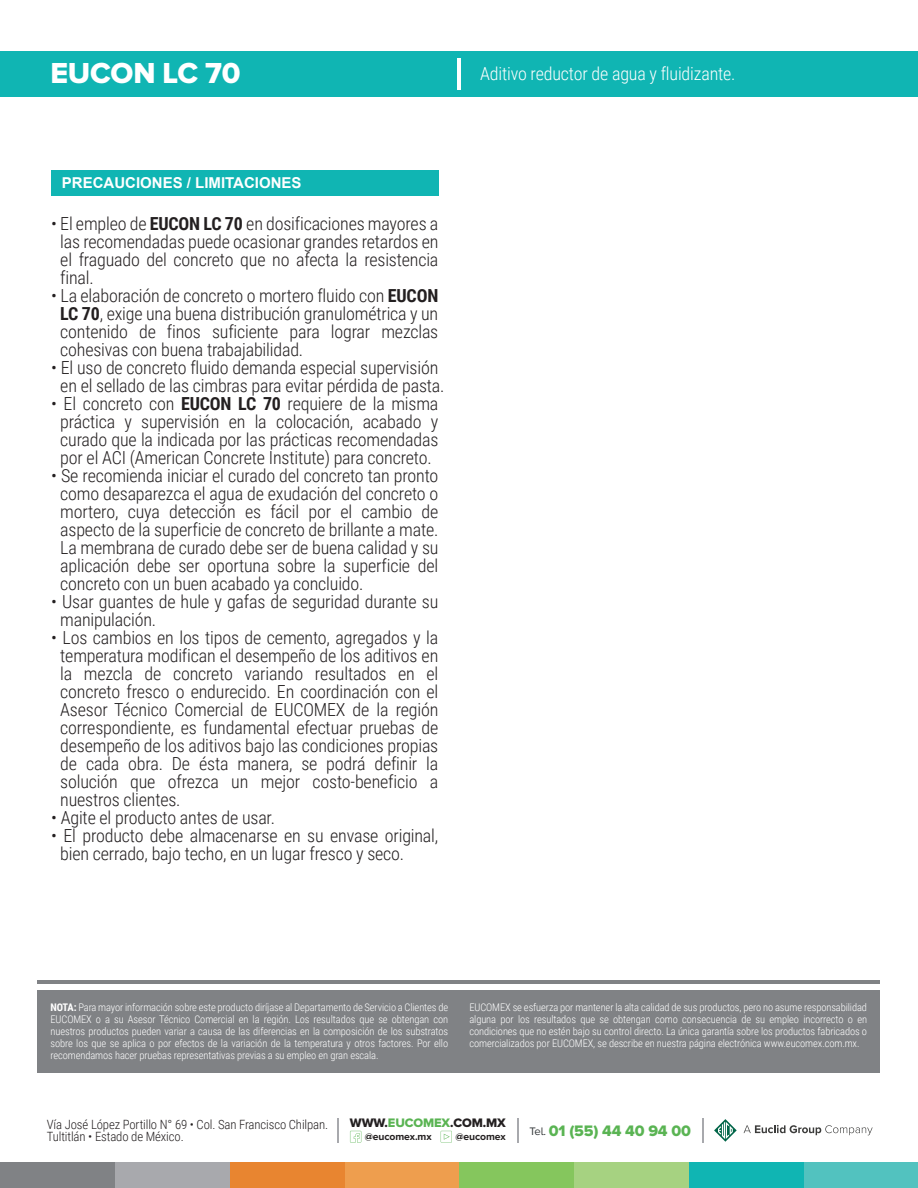
<style>
.page{position:relative;width:918px;height:1188px;background:#fff}
.page>*{position:absolute;margin:0;border:0;box-sizing:border-box;transform-origin:0 0}
.t1{font:30px "Proxima Nova A Extrabld";letter-spacing:-.01em;color:#fff}
.t2{font:300 18px/18px "Roboto Condensed";letter-spacing:-.01em;color:#231f20;text-align:justify}
.t3{font:300 18px "Roboto Condensed";letter-spacing:-.01em;color:#fff}
.t4{font:15.75px "Proxima Nova A Extrabld";letter-spacing:-.01em;color:#5ab453}
.t5{font:700 15px "Arial";color:#fff}
.t6{font:300 12.75px/12.8px "Roboto Condensed";letter-spacing:-.01em;color:#231f20}
.t7{font:12.75px "Proxima Nova A Extrabld";letter-spacing:-.01em;color:#231f20}
.t8{font:300 10.5px/12px "Roboto Condensed";letter-spacing:-.01em;color:#fff;text-align:justify}
.t9{font:700 10.35px "Proxima Nova A";letter-spacing:-.01em;color:#231f20}
.s1{font-weight:700}
.s2{color:#5ab453}
.s3{font-family:"Proxima Nova A";font-size:11.25px;color:#333739}
</style>
<div class="page">
<div style="left:37px;top:990px;width:843px;height:82px;background:#808285"></div>
<hr style="left:37px;top:980px;width:843px;height:3px;background:#808285">
<div style="left:804px;top:1162px;width:114px;height:26px;background:#52c2bf"></div>
<div style="left:689px;top:1162px;width:115px;height:26px;background:#10b5b3"></div>
<div style="left:574px;top:1162px;width:115px;height:26px;background:#a6d281"></div>
<div style="left:459px;top:1162px;width:115px;height:26px;background:#85c65d"></div>
<div style="left:345px;top:1162px;width:114px;height:26px;background:#ee9e4e"></div>
<div style="left:230px;top:1162px;width:115px;height:26px;background:#e88530"></div>
<div style="left:115px;top:1162px;width:115px;height:26px;background:#a8a9ad"></div>
<div style="left:0;top:1162px;width:115px;height:26px;background:#808285"></div>
<svg style="left:714px;top:1119px;width:23px;height:23px"></svg>
<svg style="left:744px;top:1125px;width:129px;height:10px"></svg>
<svg style="left:441px;top:1131px;width:11px;height:12px"></svg>
<svg style="left:350px;top:1131px;width:11px;height:12px"></svg>
<svg style="left:702px;top:1118px;width:1px;height:25px"></svg>
<svg style="left:517px;top:1118px;width:1px;height:25px"></svg>
<hr style="left:337px;top:1118px;width:2px;height:25px;background:#a8a9ad">
<div style="left:0;top:51px;width:918px;height:45px;background:#10b5b3"></div>
<hr style="left:457px;top:58px;width:4px;height:31px;background:#fff">
<div style="left:51px;top:170px;width:387px;height:26px;background:#10b5b3"></div>
<h1 class="t1" style="left:51px;top:56px;width:191px">EUCON LC 70</h1>
<p class="t3" style="left:480px;top:61px;width:257px">Aditivo reductor de agua y fluidizante.</p>
<p class="t5" style="left:62px;top:173px;width:241px">PRECAUCIONES / LIMITACIONES</p>
<p class="t2" style="left:60px;top:214px;width:380px;text-indent:-9px">• El empleo de <span class="s1">EUCON LC 70</span> en dosificaciones mayores a las recomendadas puede ocasionar grandes retardos en el fraguado del concreto que no afecta la resistencia final.</p>
<p class="t2" style="left:60px;top:286px;width:380px;text-indent:-9px">• La elaboración de concreto o mortero fluido con <span class="s1">EUCON LC 70</span>, exige una buena distribución granulométrica y un contenido de finos suficiente para lograr mezclas cohesivas con buena trabajabilidad.</p>
<p class="t2" style="left:51px;top:358px;width:395px;text-align:center">• El uso de concreto fluido demanda especial supervisión en el sellado de las cimbras para evitar pérdida de pasta.</p>
<p class="t2" style="left:51px;top:394px;width:389px;text-align:center">• El concreto con <span class="s1">EUCON LC 70</span> requiere de la misma práctica y supervisión en la colocación, acabado y curado que la indicada por las prácticas recomendadas por el ACI (American Concrete Institute) para concreto.</p>
<p class="t2" style="left:60px;top:466px;width:380px;text-indent:-9px">• Se recomienda iniciar el curado del concreto tan pronto como desaparezca el agua de exudación del concreto o mortero, cuya detección es fácil por el cambio de aspecto de la superficie de concreto de brillante a mate.<br>La membrana de curado debe ser de buena calidad y su aplicación debe ser oportuna sobre la superficie del concreto con un buen acabado ya concluido.</p>
<p class="t2" style="left:60px;top:592px;width:380px;text-indent:-9px">• Usar guantes de hule y gafas de seguridad durante su manipulación.</p>
<p class="t2" style="left:60px;top:628px;width:380px;text-indent:-9px">• Los cambios en los tipos de cemento, agregados y la temperatura modifican el desempeño de los aditivos en la mezcla de concreto variando resultados en el concreto fresco o endurecido. En coordinación con el Asesor Técnico Comercial de EUCOMEX de la región correspondiente, es fundamental efectuar pruebas de desempeño de los aditivos bajo las condiciones propias de cada obra. De ésta manera, se podrá definir la solución que ofrezca un mejor costo-beneficio a nuestros clientes.</p>
<p class="t2" style="left:51px;top:808px;width:225px">• Agite el producto antes de usar.</p>
<p class="t2" style="left:60px;top:826px;width:380px;text-indent:-9px">• El producto debe almacenarse en su envase original, bien cerrado, bajo techo, en un lugar fresco y seco.</p>
<p class="t8" style="left:51px;top:1001px;width:399px"><span class="s1">NOTA:</span> Para mayor información sobre este producto diríjase al Departamento de Servicio a Clientes de EUCOMEX o a su Asesor Técnico Comercial en la región. Los resultados que se obtengan con nuestros productos pueden variar a causa de las diferencias en la composición de los substratos sobre los que se aplica o por efectos de la variación de la temperatura y otros factores. Por ello recomendamos hacer pruebas representativas previas a su empleo en gran escala.</p>
<p class="t8" style="left:469px;top:1001px;width:399px">EUCOMEX se esfuerza por mantener la alta calidad de sus productos, pero no asume responsabilidad alguna por los resultados que se obtengan como consecuencia de su empleo incorrecto o en condiciones que no estén bajo su control directo. La única garantía sobre los productos fabricados o comercializados por EUCOMEX, se describe en nuestra página electrónica www.eucomex.com.mx.</p>
<p class="t7" style="left:350px;top:1115px;width:157px">WWW.<span class="s2">EUCOMEX</span>.COM.MX</p>
<p class="t9" style="left:365px;top:1131px;width:68px">@eucomex.mx</p>
<p class="t9" style="left:456px;top:1131px;width:52px">@eucomex</p>
<p class="t6" style="left:47px;top:1117px;width:283px">Vía José López Portillo N° 69 • Col. San Francisco Chilpan.<br>Tultitlán • Estado de México.</p>
<p class="t4" style="left:529px;top:1121px;width:163px"><span class="s3">Tel.</span> 01 (55) 44 40 94 00</p>
</div>
